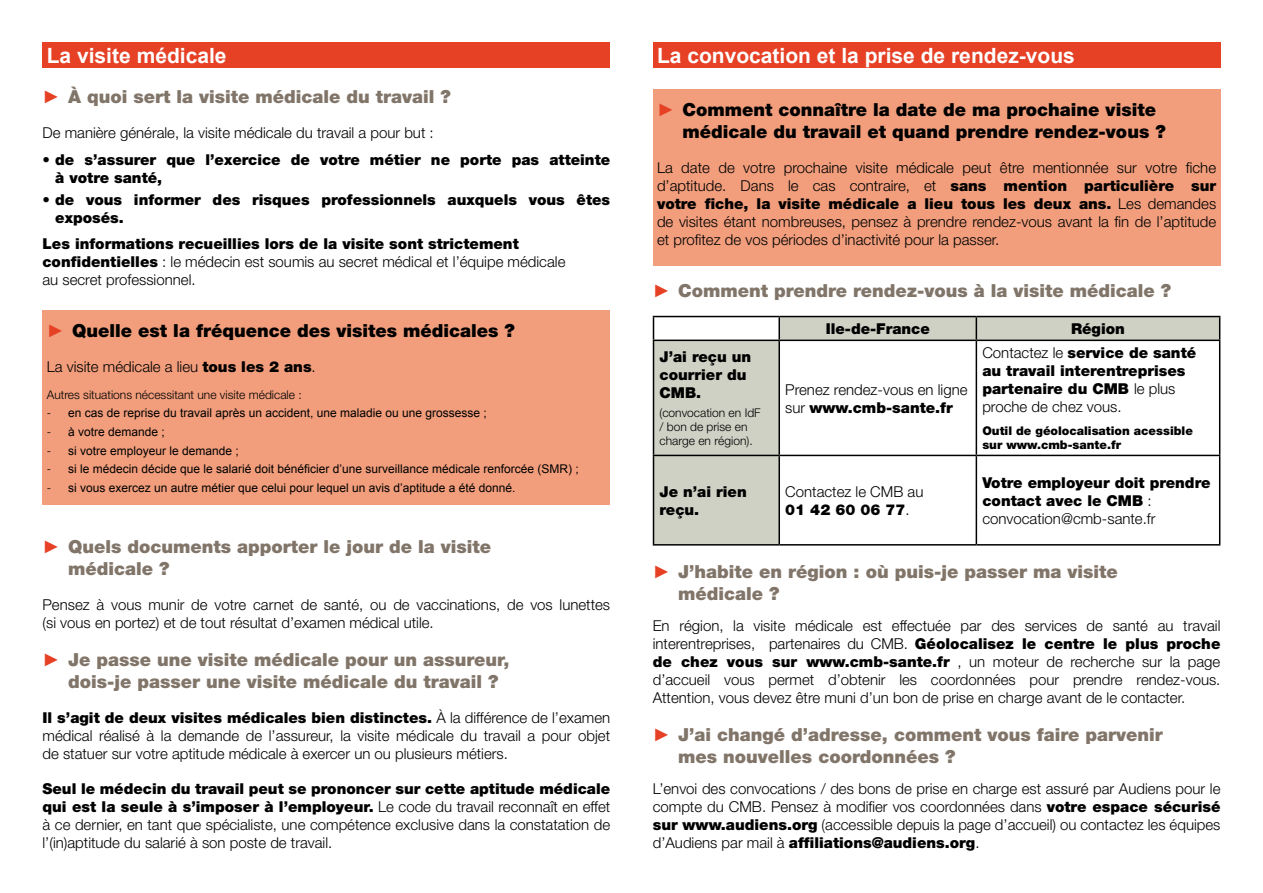
<style>
.page{position:relative;width:1263px;height:893px;background:#fff}
.page>*{position:absolute;margin:0;border:0;box-sizing:border-box;transform-origin:0 0}
.t1{font:700 21px "Arial";color:#fff}
.t2{font:900 18px/21.6px "Helvetica Neue LT";color:#817569}
.t3{font:900 18px/21.6px "Helvetica Neue LT";color:#000}
.t4{font:300 15px/18px "Helvetica Neue LT";color:#000;text-align:justify}
.t5{font:900 15px/18px "Helvetica Neue LT";color:#000}
.t6{font:12px "Arial";color:#000}
.t7{font:300 12px/14.4px "Helvetica Neue LT";color:#000}
.t8{font:900 12px/14.4px "Helvetica Neue LT";color:#000}
.s1{font-family:"Arial";font-weight:700;color:#e64025}
.s2{font-weight:300}
.s3{font-weight:900}
.s4{font-family:"Helvetica Neue LT";font-weight:300}
</style>
<div class="page">
<hr style="left:653px;top:316px;width:126px;height:1px;background:#000">
<hr style="left:779px;top:316px;width:197px;height:1px;background:#000">
<hr style="left:976px;top:316px;width:244px;height:1px;background:#000">
<svg style="left:653px;top:317px;width:567px;height:227px"></svg>
<hr style="left:653px;top:340px;width:126px;height:1px;background:#000">
<hr style="left:653px;top:341px;width:1px;height:114px;background:#000">
<hr style="left:779px;top:340px;width:197px;height:1px;background:#000">
<hr style="left:778px;top:341px;width:2px;height:114px;background:#000">
<hr style="left:976px;top:340px;width:244px;height:1px;background:#000">
<hr style="left:976px;top:341px;width:1px;height:114px;background:#000">
<hr style="left:1219px;top:341px;width:1px;height:114px;background:#000">
<hr style="left:653px;top:455px;width:126px;height:1px;background:#000">
<hr style="left:653px;top:456px;width:1px;height:88px;background:#000">
<hr style="left:779px;top:455px;width:197px;height:1px;background:#000">
<hr style="left:778px;top:456px;width:2px;height:88px;background:#000">
<hr style="left:976px;top:455px;width:244px;height:1px;background:#000">
<hr style="left:976px;top:456px;width:1px;height:88px;background:#000">
<hr style="left:1219px;top:456px;width:1px;height:88px;background:#000">
<hr style="left:653px;top:544px;width:126px;height:2px;background:#000">
<hr style="left:779px;top:544px;width:197px;height:2px;background:#000">
<hr style="left:976px;top:544px;width:244px;height:2px;background:#000">
<div style="left:43px;top:310px;width:567px;height:195px;background:#f29e7c"></div>
<div style="left:653px;top:90px;width:567px;height:176px;background:#f29e7c"></div>
<div style="left:43px;top:43px;width:567px;height:25px;background:#e64025"></div>
<div style="left:653px;top:43px;width:567px;height:25px;background:#e64025"></div>
<h1 class="t1" style="left:47px;top:42px;width:181px">La visite médicale</h1>
<h1 class="t1" style="left:657px;top:42px;width:419px">La convocation et la prise de rendez-vous</h1>
<p class="t2" style="left:43px;top:86px;width:410px"><span class="s1">►</span> À quoi sert la visite médicale du travail ?</p>
<p class="t4" style="left:43px;top:123px;width:393px">De manière générale, la visite médicale du travail a pour but :</p>
<p class="t5" style="left:55px;top:150px;width:556px;text-indent:-13px"><span class="s2">•</span> de s’assurer que l’exercice de votre métier ne porte pas atteinte à votre santé,</p>
<p class="t5" style="left:55px;top:190px;width:556px;text-indent:-13px"><span class="s2">•</span> de vous informer des risques professionnels auxquels vous êtes exposés.</p>
<p class="t4" style="left:42px;top:235px;width:524px;text-align:left"><span class="s3">Les informations recueillies lors de la visite sont strictement confidentielles</span> : le médecin est soumis au secret médical et l’équipe médicale au secret professionnel.</p>
<p class="t3" style="left:47px;top:319px;width:469px"><span class="s1">►</span> Quelle est la fréquence des visites médicales ?</p>
<p class="t4" style="left:47px;top:357px;width:270px">La visite médicale a lieu <span class="s3">tous les 2 ans</span>.</p>
<p class="t7" style="left:47px;top:387px;width:256px">Autres situations nécessitant une visite médicale :</p>
<p class="t6" style="left:47px;top:407px;width:442px"><span class="s4">-</span> en cas de reprise du travail après un accident, une maladie ou une grossesse ;</p>
<p class="t6" style="left:47px;top:425px;width:119px"><span class="s4">-</span> à votre demande ;</p>
<p class="t6" style="left:47px;top:444px;width:193px"><span class="s4">-</span> si votre employeur le demande ;</p>
<p class="t6" style="left:47px;top:463px;width:534px"><span class="s4">-</span> si le médecin décide que le salarié doit bénéficier d’une surveillance médicale renforcée (SMR) ;</p>
<p class="t6" style="left:47px;top:481px;width:470px"><span class="s4">-</span> si vous exercez un autre métier que celui pour lequel un avis d’aptitude a été donné.</p>
<p class="t2" style="left:68px;top:536px;width:425px;text-indent:-26px"><span class="s1">►</span> Quels documents apporter le jour de la visite médicale ?</p>
<p class="t4" style="left:43px;top:595px;width:569px">Pensez à vous munir de votre carnet de santé, ou de vaccinations, de vos lunettes (si vous en portez) et de tout résultat d’examen médical utile.</p>
<p class="t2" style="left:68px;top:649px;width:443px;text-indent:-26px"><span class="s1">►</span> Je passe une visite médicale pour un assureur, dois-je passer une visite médicale du travail ?</p>
<p class="t4" style="left:43px;top:708px;width:569px"><span class="s3">Il s’agit de deux visites médicales bien distinctes.</span> À la différence de l’examen médical réalisé à la demande de l’assureur, la visite médicale du travail a pour objet de statuer sur votre aptitude médicale à exercer un ou plusieurs métiers.</p>
<p class="t4" style="left:43px;top:779px;width:569px"><span class="s3">Seul le médecin du travail peut se prononcer sur cette aptitude médicale qui est la seule à s’imposer à l’employeur.</span> Le code du travail reconnaît en effet à ce dernier, en tant que spécialiste, une compétence exclusive dans la constatation de l’(in)aptitude du salarié à son poste de travail.</p>
<p class="t3" style="left:682px;top:99px;width:485px;text-indent:-26px"><span class="s1">►</span> Comment connaître la date de ma prochaine visite médicale du travail et quand prendre rendez-vous ?</p>
<p class="t4" style="left:657px;top:158px;width:561px">La date de votre prochaine visite médicale peut être mentionnée sur votre fiche d’aptitude. Dans le cas contraire, et <span class="s3">sans mention particulière sur votre fiche, la visite médicale a lieu tous les deux ans.</span> Les demandes de visites étant nombreuses, pensez à prendre rendez-vous avant la fin de l’aptitude et profitez de vos périodes d’inactivité pour la passer.</p>
<p class="t2" style="left:653px;top:280px;width:520px"><span class="s1">►</span> Comment prendre rendez-vous à la visite médicale ?</p>
<p class="t5" style="left:826px;top:320px;width:106px">Ile-de-France</p>
<p class="t5" style="left:1071px;top:320px;width:55px">Région</p>
<p class="t5" style="left:659px;top:347px;width:93px">J’ai reçu un courrier du<br>CMB.</p>
<p class="t7" style="left:659px;top:405px;width:103px">(convocation en IdF / bon de prise en charge en région).</p>
<p class="t5" style="left:982px;top:344px;width:215px"><span class="s2">Contactez le</span> service de santé au travail interentreprises partenaire du CMB <span class="s2">le plus proche de chez vous.</span></p>
<p class="t8" style="left:982px;top:423px;width:212px">Outil de géolocalisation acessible sur www.cmb-sante.fr</p>
<p class="t4" style="left:785px;top:380px;width:184px">Prenez rendez-vous en ligne sur <span class="s3">www.cmb-sante.fr</span></p>
<p class="t5" style="left:659px;top:482px;width:89px">Je n’ai rien reçu.</p>
<p class="t4" style="left:785px;top:482px;width:140px">Contactez le CMB au<br><span class="s3">01 42 60 06 77</span>.</p>
<p class="t5" style="left:982px;top:473px;width:230px">Votre employeur doit prendre contact avec le CMB <span class="s2">: convocation@cmb-sante.fr</span></p>
<p class="t2" style="left:678px;top:561px;width:441px;text-indent:-26px"><span class="s1">►</span> J’habite en région : où puis-je passer ma visite médicale ?</p>
<p class="t4" style="left:653px;top:616px;width:569px">En région, la visite médicale est effectuée par des services de santé au travail interentreprises, partenaires du CMB. <span class="s3">Géolocalisez le centre le plus proche de chez vous sur www.cmb-sante.fr</span> , un moteur de recherche sur la page d’accueil vous permet d’obtenir les coordonnées pour prendre rendez-vous.<br>Attention, vous devez être muni d’un bon de prise en charge avant de le contacter.</p>
<p class="t2" style="left:678px;top:724px;width:486px;text-indent:-26px"><span class="s1">►</span> J’ai changé d’adresse, comment vous faire parvenir mes nouvelles coordonnées ?</p>
<p class="t4" style="left:653px;top:779px;width:569px">L’envoi des convocations / des bons de prise en charge est assuré par Audiens pour le compte du CMB. Pensez à modifier vos coordonnées dans <span class="s3">votre espace sécurisé sur www.audiens.org</span> (accessible depuis la page d’accueil) ou contactez les équipes d’Audiens par mail à <span class="s3">affiliations@audiens.org</span>.</p>
</div>
